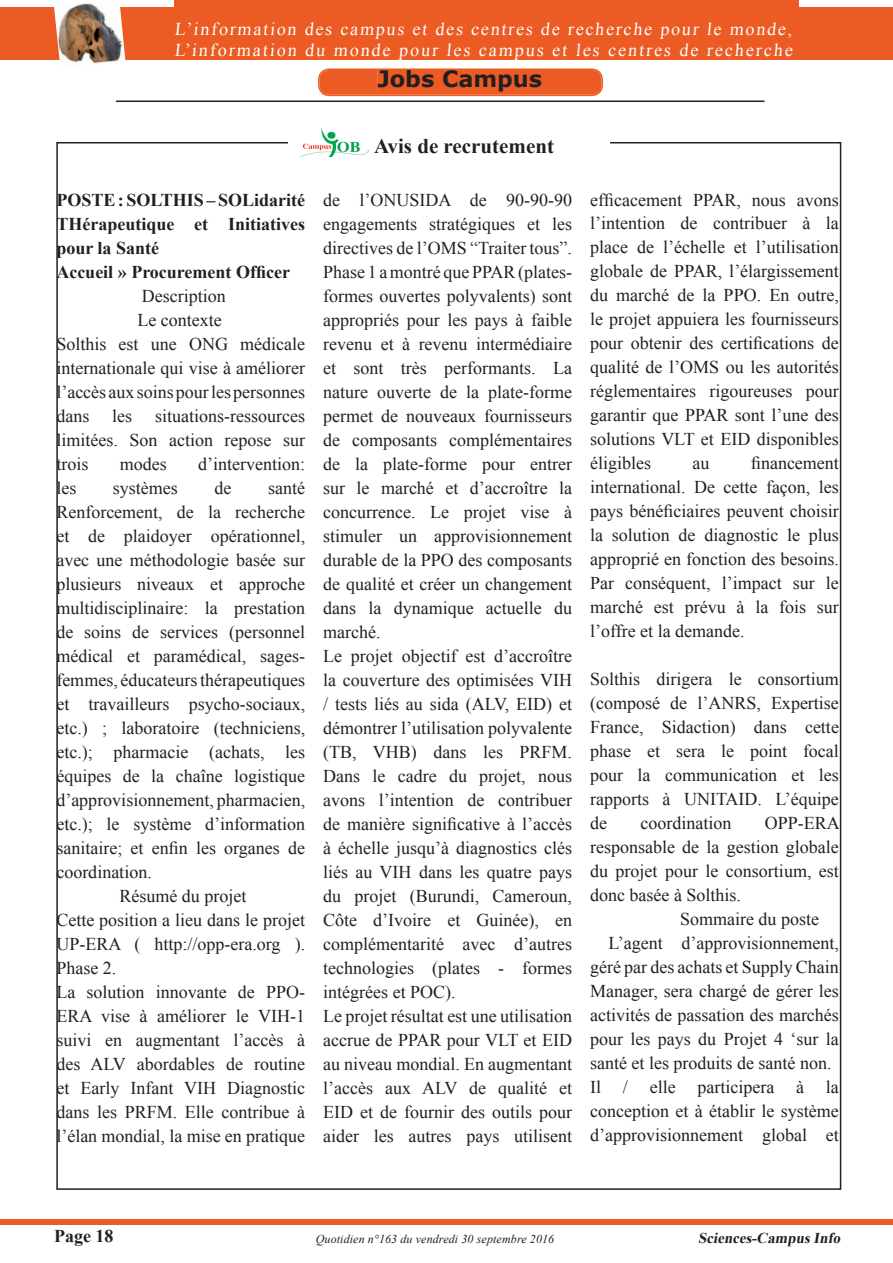
<style>
.page{position:relative;width:893px;height:1263px;background:#fff}
.page>*{position:absolute;margin:0;border:0;box-sizing:border-box;transform-origin:0 0}
.t1{font:700 22.5px "Verdana";color:#231f20}
.t2{font:700 21px "Times New Roman";color:#231f20}
.t3{font:18px/24px "Times New Roman";color:#231f20;text-align:justify}
.t4{font:18px/21.6px "Times New Roman";letter-spacing:.105em;color:#fff}
.t5{font:700 18px/24px "Times New Roman";color:#231f20}
.t6{font:italic 700 15px "Times New Roman";color:#231f20}
.t7{font:italic 12px "Times New Roman";letter-spacing:.01em;color:#231f20}
</style>
<div class="page">
<div style="left:1px;top:1219px;width:892px;height:6px;background:#eb5b23"></div>
<div style="left:0;top:7px;width:893px;height:53px;background:#eb5b23"></div>
<img style="left:54px;top:3px;width:71px;height:61px">
<div style="left:174px;top:0;width:625px;height:59px;background:#eb5b23"></div>
<hr style="left:116px;top:101px;width:649px;height:1px;background:#231f20">
<svg style="left:318px;top:68px;width:285px;height:28px;background:#eb612b"></svg>
<img style="left:302px;top:129px;width:67px;height:27px">
<p class="t4" style="left:174px;top:17px;width:622px">L’information des campus et des centres de recherche pour le monde,<br>L’information du monde pour les campus et les centres de recherche</p>
<p class="t1" style="left:377px;top:63px;width:166px">Jobs Campus</p>
<p class="t5" style="left:56px;top:187px;width:250px">POSTE : SOLTHIS – SOLidarité<br>THérapeutique et Initiatives pour la Santé<br>Accueil » Procurement Officer</p>
<p class="t3" style="left:142px;top:283px;width:85px">Description</p>
<p class="t3" style="left:137px;top:307px;width:86px">Le contexte</p>
<p class="t3" style="left:56px;top:331px;width:250px">Solthis est une ONG médicale</p>
<p class="t3" style="left:56px;top:355px;width:250px">internationale qui vise à améliorer</p>
<p class="t3" style="left:56px;top:379px;width:250px">l’accès aux soins pour les personnes</p>
<p class="t3" style="left:56px;top:403px;width:34px">dans</p>
<p class="t3" style="left:112px;top:403px;width:21px">les</p>
<p class="t3" style="left:56px;top:403px;width:250px;text-indent:99px">situations-ressources limitées. Son action repose sur trois</p>
<p class="t3" style="left:120px;top:451px;width:48px">modes</p>
<p class="t3" style="left:198px;top:451px;width:108px">d’intervention:</p>
<p class="t3" style="left:56px;top:475px;width:21px">les</p>
<p class="t3" style="left:113px;top:475px;width:66px">systèmes</p>
<p class="t3" style="left:215px;top:475px;width:18px">de</p>
<p class="t3" style="left:268px;top:475px;width:38px">santé</p>
<p class="t3" style="left:56px;top:499px;width:250px">Renforcement, de la recherche</p>
<p class="t3" style="left:56px;top:523px;width:250px">et de plaidoyer opérationnel,</p>
<p class="t3" style="left:56px;top:547px;width:250px">avec une méthodologie basée sur</p>
<p class="t3" style="left:56px;top:571px;width:250px">plusieurs niveaux et approche</p>
<p class="t3" style="left:56px;top:595px;width:250px">multidisciplinaire: la prestation</p>
<p class="t3" style="left:56px;top:619px;width:250px">de soins de services (personnel</p>
<p class="t3" style="left:56px;top:643px;width:250px">médical et paramédical, sages-</p>
<p class="t3" style="left:56px;top:667px;width:250px">femmes, éducateurs thérapeutiques</p>
<p class="t3" style="left:56px;top:691px;width:250px">et travailleurs psycho-sociaux,</p>
<p class="t3" style="left:56px;top:715px;width:250px">etc.) ; laboratoire (techniciens,</p>
<p class="t3" style="left:56px;top:739px;width:250px">etc.); pharmacie (achats, les</p>
<p class="t3" style="left:56px;top:763px;width:250px">équipes de la chaîne logistique</p>
<p class="t3" style="left:56px;top:787px;width:250px">d’approvisionnement, pharmacien,</p>
<p class="t3" style="left:56px;top:811px;width:250px">etc.); le système d’information</p>
<p class="t3" style="left:56px;top:835px;width:250px">sanitaire; et enfin les organes de</p>
<p class="t3" style="left:56px;top:859px;width:97px">coordination.</p>
<p class="t3" style="left:119px;top:883px;width:128px">Résumé du projet</p>
<p class="t3" style="left:56px;top:907px;width:250px">Cette position a lieu dans le projet</p>
<p class="t3" style="left:56px;top:931px;width:250px">UP-ERA ( http://opp-era.org ).</p>
<p class="t3" style="left:56px;top:955px;width:61px">Phase 2.</p>
<p class="t3" style="left:56px;top:979px;width:250px">La solution innovante de PPO-</p>
<p class="t3" style="left:56px;top:1003px;width:250px">ERA vise à améliorer le VIH-1</p>
<p class="t3" style="left:56px;top:1027px;width:250px">suivi en augmentant l’accès à</p>
<p class="t3" style="left:56px;top:1051px;width:250px">des ALV abordables de routine</p>
<p class="t3" style="left:56px;top:1075px;width:250px">et Early Infant VIH Diagnostic</p>
<p class="t3" style="left:56px;top:1099px;width:250px">dans les PRFM. Elle contribue à</p>
<p class="t3" style="left:56px;top:1123px;width:250px">l’élan mondial, la mise en pratique</p>
<p class="t2" style="left:374px;top:131px;width:182px">Avis de recrutement</p>
<p class="t3" style="left:323px;top:187px;width:250px;text-align:left">de l’ONUSIDA de 90-90-90 engagements stratégiques et les directives de l’OMS “Traiter tous”.<br>Phase 1 a montré que PPAR (plates&shy;formes ouvertes polyvalents) sont appropriés pour les pays à faible revenu et à revenu intermédiaire et sont très performants. La nature ouverte de la plate-forme permet de nouveaux fournisseurs de composants complémentaires de la plate-forme pour entrer sur le marché et d’accroître la concurrence. Le projet vise à stimuler un approvisionnement durable de la PPO des composants de qualité et créer un changement dans la dynamique actuelle du marché.<br>Le projet objectif est d’accroître la couverture des optimisées VIH / tests liés au sida (ALV, EID) et démontrer l’utilisation polyvalente (TB, VHB) dans les PRFM.<br>Dans le cadre du projet, nous avons l’intention de contribuer de manière significative à l’accès à échelle jusqu’à diagnostics clés liés au VIH dans les quatre pays du projet (Burundi, Cameroun,<br>Côte d’Ivoire et Guinée), en complémentarité avec d’autres technologies (plates - formes intégrées et POC).<br>Le projet résultat est une utilisation accrue de PPAR pour VLT et EID au niveau mondial. En augmentant l’accès aux ALV de qualité et<br>EID et de fournir des outils pour aider les autres pays utilisent</p>
<p class="t3" style="left:590px;top:187px;width:250px">efficacement PPAR, nous avons l’intention de contribuer à la place de l’échelle et l’utilisation globale de PPAR, l’élargissement du marché de la PPO. En outre, le projet appuiera les fournisseurs pour obtenir des certifications de qualité de l’OMS ou les autorités réglementaires rigoureuses pour garantir que PPAR sont l’une des solutions VLT et EID disponibles éligibles</p>
<p class="t3" style="left:590px;top:451px;width:250px;text-indent:161px">financement international. De cette façon, les pays bénéficiaires peuvent choisir la solution de diagnostic le plus approprié en fonction des besoins.<br>Par conséquent, l’impact sur le marché est prévu à la fois sur l’offre et la demande.</p>
<p class="t3" style="left:590px;top:667px;width:250px">Solthis dirigera le consortium (composé de l’ANRS, Expertise France, Sidaction) dans cette phase et sera le point focal pour la communication et les rapports à UNITAID. L’équipe de</p>
<p class="t3" style="left:692px;top:451px;width:18px">au</p>
<p class="t3" style="left:640px;top:811px;width:92px">coordination</p>
<p class="t3" style="left:765px;top:811px;width:77px">OPP-ERA</p>
<p class="t3" style="left:590px;top:835px;width:250px">responsable de la gestion globale</p>
<p class="t3" style="left:590px;top:859px;width:250px">du projet pour le consortium, est</p>
<p class="t3" style="left:590px;top:883px;width:152px">donc basée à Solthis.</p>
<p class="t3" style="left:680px;top:907px;width:140px">Sommaire du poste</p>
<p class="t3" style="left:609px;top:931px;width:232px">L’agent d’approvisionnement,</p>
<p class="t3" style="left:590px;top:955px;width:250px">géré par des achats et Supply Chain</p>
<p class="t3" style="left:590px;top:979px;width:250px">Manager, sera chargé de gérer les</p>
<p class="t3" style="left:590px;top:1003px;width:250px">activités de passation des marchés</p>
<p class="t3" style="left:590px;top:1027px;width:250px">pour les pays du Projet 4 ‘sur la</p>
<p class="t3" style="left:590px;top:1051px;width:243px">santé et les produits de santé non.</p>
<p class="t3" style="left:590px;top:1075px;width:250px">Il / elle participera à la</p>
<p class="t3" style="left:590px;top:1099px;width:250px">conception et à établir le système</p>
<p class="t3" style="left:590px;top:1123px;width:250px">d’approvisionnement global et</p>
<p class="t5" style="left:54px;top:1223px;width:61px">Page 18</p>
<p class="t7" style="left:316px;top:1231px;width:240px">Quotidien n°163 du vendredi 30 septembre 2016</p>
<p class="t6" style="left:698px;top:1227px;width:147px">Sciences-CampusInfo</p>
</div>
